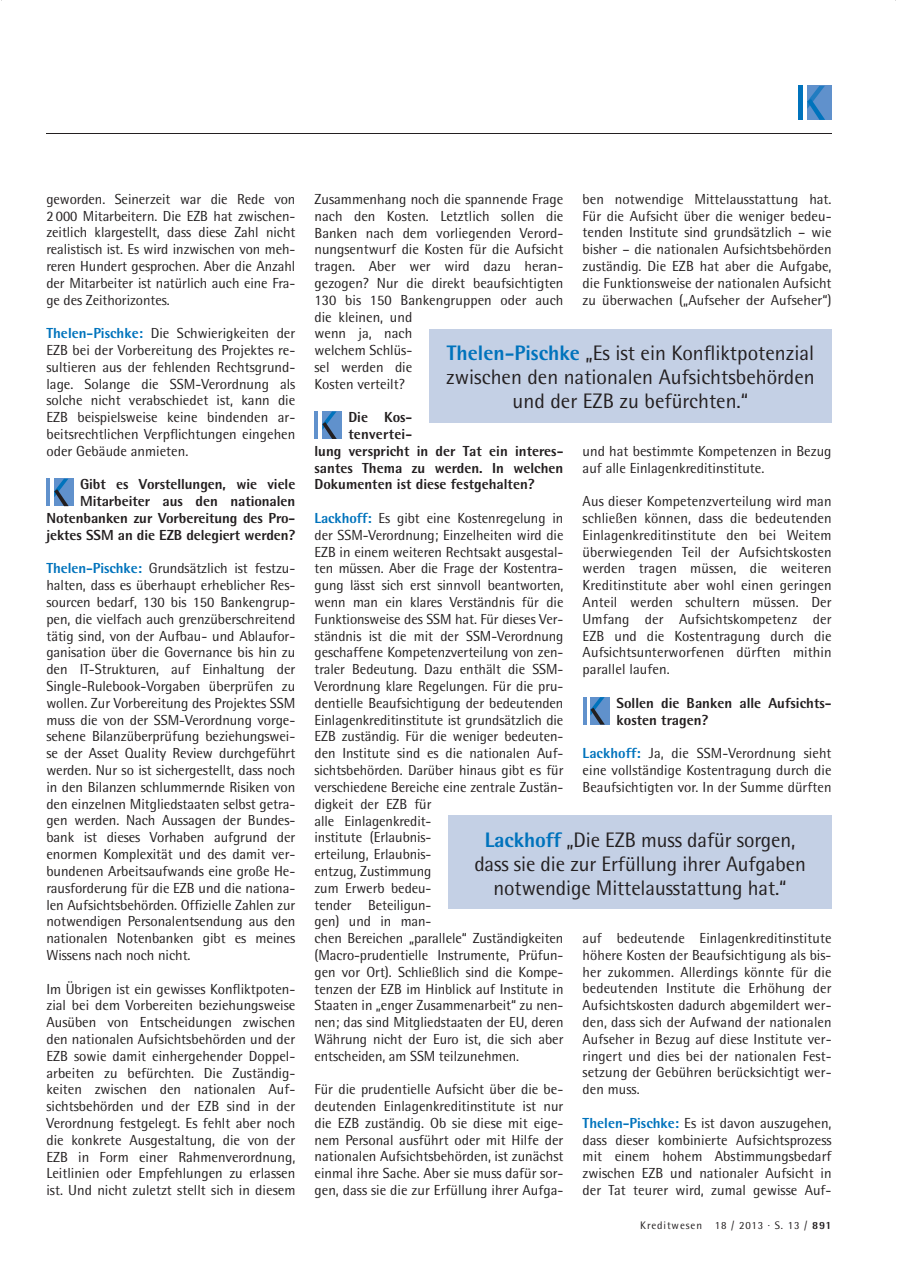
<style>
.page{position:relative;width:898px;height:1275px;background:#fff}
.page>*{position:absolute;margin:0;border:0;box-sizing:border-box;transform-origin:0 0}
.t1{font:21px/24px "Rotis Semi Sans";letter-spacing:-.005em;color:#231f20;text-align:center}
.t2{font:14.55px/16.8px "Rotis Semi Sans";letter-spacing:-.005em;color:#231f20;text-align:justify}
.t3{font:800 14.55px/16.8px "Rotis Semi Sans";color:#231f20;text-align:right}
.t4{font:10.95px "Rotis Semi Sans";letter-spacing:.08em;color:#231f20}
.s1{font-weight:800;color:#0073bc}
.s2{font-weight:800}
</style>
<div class="page">
<hr style="left:46px;top:133px;width:785px;height:1px;background:#231f20">
<div style="left:807px;top:86px;width:24px;height:34px;background:#6091cc"></div>
<div style="left:797px;top:86px;width:5px;height:34px;background:#0073bc"></div>
<svg style="left:807px;top:86px;width:17px;height:34px"></svg>
<div style="left:54px;top:479px;width:20px;height:27px;background:#6091cc"></div>
<hr style="left:46px;top:479px;width:4px;height:27px;background:#6091cc">
<svg style="left:54px;top:479px;width:15px;height:27px"></svg>
<div style="left:322px;top:411px;width:20px;height:28px;background:#6091cc"></div>
<hr style="left:314px;top:411px;width:4px;height:28px;background:#6091cc">
<svg style="left:322px;top:411px;width:14px;height:28px"></svg>
<div style="left:590px;top:697px;width:20px;height:27px;background:#6091cc"></div>
<svg style="left:583px;top:697px;width:3px;height:27px"></svg>
<svg style="left:590px;top:697px;width:14px;height:28px"></svg>
<div style="left:429px;top:329px;width:402px;height:94px;background:#c4d0e5"></div>
<div style="left:448px;top:815px;width:383px;height:94px;background:#c4d0e5"></div>
<p class="t2" style="left:46px;top:190px;width:250px">geworden. Seinerzeit war die Rede von 2 000 Mitarbeitern. Die EZB hat zwischen&shy;zeitlich klargestellt, dass diese Zahl nicht realistisch ist. Es wird inzwischen von meh&shy;reren Hundert gesprochen. Aber die Anzahl der Mitarbeiter ist natürlich auch eine Fra&shy;ge des Zeithorizontes.</p>
<p class="t2" style="left:46px;top:325px;width:250px"><span class="s1">Thelen-Pischke:</span> Die Schwierigkeiten der EZB bei der Vorbereitung des Projektes re&shy;sultieren aus der fehlenden Rechtsgrund&shy;lage. Solange die SSM-Verordnung als solche nicht verabschiedet ist, kann die EZB beispielsweise keine bindenden ar&shy;beitsrechtlichen Verpflichtungen eingehen oder Gebäude anmieten.</p>
<p class="t3" style="left:46px;top:476px;width:250px">Gibt es Vorstellungen, wie viele Mitarbeiter aus den nationalen Notenbanken zur Vorbereitung des Pro&shy;jektes SSM an die EZB delegiert werden?</p>
<p class="t2" style="left:46px;top:560px;width:250px"><span class="s1">Thelen-Pischke:</span> Grundsätzlich ist festzu&shy;halten, dass es überhaupt erheblicher Res&shy;sourcen bedarf, 130 bis 150 Bankengrup&shy;pen, die vielfach auch grenzüberschreitend tätig sind, von der Aufbau- und Ablaufor&shy;ganisation über die Governance bis hin zu den IT-Strukturen, auf Einhaltung der Single-Rulebook-Vorgaben überprüfen zu wollen. Zur Vorbereitung des Projektes SSM muss die von der SSM-Verordnung vorge&shy;sehene Bilanzüberprüfung beziehungswei&shy;se der Asset Quality Review durchgeführt werden. Nur so ist sichergestellt, dass noch in den Bilanzen schlummernde Risiken von den einzelnen Mitgliedstaaten selbst getra&shy;gen werden. Nach Aussagen der Bundes&shy;bank ist dieses Vorhaben aufgrund der enormen Komplexität und des damit ver&shy;bundenen Arbeitsaufwands eine große He&shy;rausforderung für die EZB und die nationa&shy;len Aufsichtsbehörden. Offizielle Zahlen zur notwendigen Personalentsendung aus den nationalen Notenbanken gibt es meines Wissens nach noch nicht.</p>
<p class="t2" style="left:46px;top:980px;width:250px">Im Übrigen ist ein gewisses Konfliktpoten&shy;zial bei dem Vorbereiten beziehungsweise Ausüben von Entscheidungen zwischen den nationalen Aufsichtsbehörden und der EZB sowie damit einhergehender Doppel&shy;arbeiten zu befürchten. Die Zuständig&shy;keiten zwischen den nationalen Auf&shy;sichtsbehörden und der EZB sind in der Verordnung festgelegt. Es fehlt aber noch die konkrete Ausgestaltung, die von der EZB in Form einer Rahmenverordnung, Leitlinien oder Empfehlungen zu erlassen ist. Und nicht zuletzt stellt sich in diesem</p>
<p class="t2" style="left:582px;top:190px;width:250px">ben notwendige Mittelausstattung hat.<br>Für die Aufsicht über die weniger bedeu&shy;tenden Institute sind grundsätzlich – wie bisher – die nationalen Aufsichtsbehörden zuständig. Die EZB hat aber die Aufgabe, die Funktionsweise der nationalen Aufsicht zu überwachen („Aufseher der Aufseher“)</p>
<p class="t2" style="left:314px;top:190px;width:250px;text-align:left">Zusammenhang noch die spannende Frage nach den Kosten. Letztlich sollen die<br>Banken nach dem vorliegenden Verord&shy;nungsentwurf die Kosten für die Aufsicht tragen. Aber wer wird dazu heran - ge zogen? Nur die direkt beaufsichtigten<br>130 bis 150 Bankengruppen oder auch die kleinen, und<br>wenn ja, nach<br>welchem Schlüs-<br>sel werden die<br>Kosten verteilt?</p>
<p class="t3" style="left:348px;top:408px;width:65px">Die Kos-</p>
<p class="t3" style="left:348px;top:425px;width:65px">tenvertei-</p>
<p class="t3" style="left:314px;top:442px;width:250px">lung verspricht in der Tat ein interes-</p>
<p class="t3" style="left:314px;top:459px;width:250px">santes Thema zu werden. In welchen</p>
<p class="t3" style="left:314px;top:476px;width:221px">Dokumenten ist diese festgehalten?</p>
<p class="t2" style="left:314px;top:509px;width:250px;text-align:left"><span class="s1">Lackhoff:</span> Es gibt eine Kostenregelung in der SSM-Verordnung; Einzelheiten wird die EZB in einem weiteren Rechtsakt ausgestal&shy;ten müssen. Aber die Frage der Kostentra&shy;gung lässt sich erst sinnvoll beantworten, wenn man ein klares Verständnis für die Funktionsweise des SSM hat. Für dieses Ver&shy;ständnis ist die mit der SSM-Verordnung geschaffene Kompetenzverteilung von zen&shy;traler Bedeutung. Dazu enthält die SSM-Verordnung klare Regelungen. Für die pru&shy;dentielle Beaufsichtigung der bedeutenden Einlagenkreditinstitute ist grundsätzlich die EZB zuständig. Für die weniger bedeuten&shy;den Institute sind es die nationalen Auf&shy;sichtsbehörden. Darüber hinaus gibt es für verschiedene Bereiche eine zentrale Zustän&shy;digkeit der EZB für<br>alle Einlagenkredit-<br>institute (Erlaubnis-<br>erteilung, Erlaubnis-<br>entzug, Zustimmung<br>zum Erwerb bedeu-<br>tender Beteiligun-<br>gen) und in man-<br>chen Bereichen „parallele“ Zuständigkeiten (Macro-prudentielle Instrumente, Prüfun&shy;gen vor Ort). Schließlich sind die Kompe&shy;tenzen der EZB im Hinblick auf Institute in Staaten in „enger Zusammenarbeit“ zu nen&shy;nen; das sind Mitgliedstaaten der EU, deren Währung nicht der Euro ist, die sich aber entscheiden, am SSM teilzunehmen.</p>
<p class="t2" style="left:314px;top:1081px;width:250px">Für die prudentielle Aufsicht über die be&shy;deutenden Einlagenkreditinstitute ist nur die EZB zuständig. Ob sie diese mit eige&shy;nem Personal ausführt oder mit Hilfe der nationalen Aufsichtsbehörden, ist zunächst einmal ihre Sache. Aber sie muss dafür sor&shy;gen, dass sie die zur Erfüllung ihrer Aufga-</p>
<h1 class="t1" style="left:446px;top:341px;width:370px"><span class="s1">Thelen-Pischke</span> „Es ist ein Konfliktpotenzial zwischen den nationalen Aufsichtsbehörden und der EZB zu befürchten.“</h1>
<p class="t2" style="left:582px;top:442px;width:250px">und hat bestimmte Kompetenzen in Bezug auf alle Einlagenkreditinstitute.</p>
<p class="t2" style="left:582px;top:493px;width:250px">Aus dieser Kompetenzverteilung wird man schließen können, dass die bedeutenden Einlagenkreditinstitute den bei Weitem überwiegenden Teil der Aufsichtskosten werden tragen müssen, die weiteren Kreditinstitute aber wohl einen geringen Anteil werden schultern müssen. Der Umfang der Aufsichtskompetenz der EZB und die Kostentragung durch die Aufsichtsunterworfenen dürften mithin parallel laufen.</p>
<p class="t3" style="left:616px;top:694px;width:216px;text-align:left">Sollen die Banken alle Aufsichts&shy;kosten tragen?</p>
<p class="t2" style="left:582px;top:745px;width:250px"><span class="s1">Lackhoff:</span> Ja, die SSM-Verordnung sieht eine vollständige Kostentragung durch die Beaufsichtigten vor. In der Summe dürften</p>
<h1 class="t1" style="left:474px;top:827px;width:333px"><span class="s1">Lackhoff</span> „Die EZB muss dafür sorgen, dass sie die zur Erfüllung ihrer Aufgaben notwendige Mittelausstattung hat.“</h1>
<p class="t2" style="left:582px;top:929px;width:250px">auf bedeutende Einlagenkreditinstitute höhere Kosten der Beaufsichtigung als bis&shy;her zukommen. Allerdings könnte für die bedeutenden Institute die Erhöhung der Aufsichtskosten dadurch abgemildert wer&shy;den, dass sich der Aufwand der nationalen Aufseher in Bezug auf diese Institute ver&shy;ringert und dies bei der nationalen Fest&shy;setzung der Gebühren berücksichtigt wer&shy;den muss.</p>
<p class="t2" style="left:582px;top:1114px;width:250px"><span class="s1">Thelen-Pischke:</span> Es ist davon auszugehen, dass dieser kombinierte Aufsichtsprozess mit einem hohem Abstimmungsbedarf zwischen EZB und nationaler Aufsicht in der Tat teurer wird, zumal gewisse Auf-</p>
<p class="t4" style="left:640px;top:1218px;width:193px">Kreditwesen 18 / 2013 · S. 13 / <span class="s2">891</span></p>
</div>
